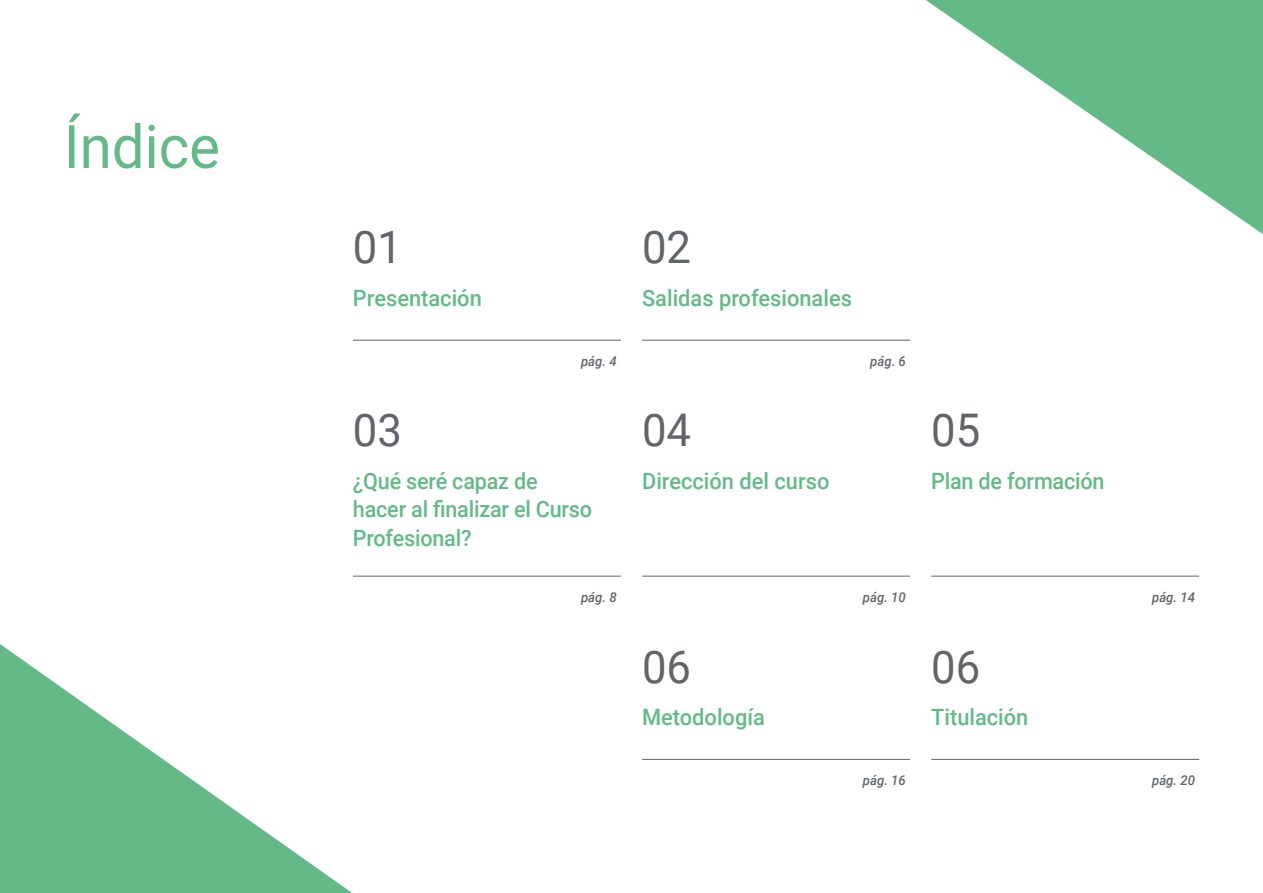
<style>
.page{position:relative;width:1263px;height:893px;background:#fff}
.page>*{position:absolute;margin:0;border:0;box-sizing:border-box;transform-origin:0 0}
.t1{font:60px "Roboto";color:#63ba87}
.t2{font:45px "Roboto";color:#61646a}
.t3{font:500 22.5px "Roboto";color:#63ba87}
.t4{font:500 22.5px/28.5px "Roboto";color:#63ba87;scale:.96 1}
.t5{font:italic 500 13.5px "Roboto";color:#61646a}
</style>
<div class="page">
<svg style="left:0;top:644px;width:352px;height:249px"></svg>
<svg style="left:926px;top:0;width:337px;height:234px"></svg>
<hr style="left:353px;top:340px;width:268px;height:1px;background:#61646a">
<hr style="left:642px;top:340px;width:268px;height:1px;background:#61646a">
<hr style="left:353px;top:576px;width:268px;height:1px;background:#61646a">
<hr style="left:642px;top:576px;width:268px;height:1px;background:#61646a">
<hr style="left:931px;top:576px;width:268px;height:1px;background:#61646a">
<hr style="left:642px;top:759px;width:268px;height:1px;background:#61646a">
<hr style="left:931px;top:759px;width:268px;height:1px;background:#61646a">
<p class="t1" style="left:64px;top:105px;width:158px">Índice</p>
<p class="t2" style="left:353px;top:216px;width:51px">01</p>
<p class="t2" style="left:642px;top:216px;width:51px">02</p>
<p class="t3" style="left:353px;top:282px;width:130px">Presentación</p>
<p class="t3" style="left:642px;top:282px;width:211px">Salidas profesionales</p>
<p class="t5" style="left:581px;top:351px;width:37px">pág. 4</p>
<p class="t5" style="left:870px;top:351px;width:37px">pág. 6</p>
<p class="t2" style="left:353px;top:399px;width:51px">03</p>
<p class="t2" style="left:642px;top:399px;width:51px">04</p>
<p class="t2" style="left:931px;top:399px;width:51px">05</p>
<p class="t4" style="left:353px;top:465px;width:251px">¿Qué seré capaz de hacer al finalizar el Curso<br>Profesional?</p>
<p class="t3" style="left:642px;top:465px;width:189px">Dirección del curso</p>
<p class="t4" style="left:931px;top:465px;width:182px">Plan de formación</p>
<p class="t5" style="left:581px;top:588px;width:37px">pág. 8</p>
<p class="t5" style="left:863px;top:588px;width:44px">pág. 10</p>
<p class="t5" style="left:1152px;top:588px;width:44px">pág. 14</p>
<p class="t2" style="left:642px;top:635px;width:51px">06</p>
<p class="t2" style="left:931px;top:635px;width:51px">06</p>
<p class="t3" style="left:642px;top:701px;width:124px">Metodología</p>
<p class="t3" style="left:931px;top:701px;width:99px">Titulación</p>
<p class="t5" style="left:863px;top:771px;width:44px">pág. 16</p>
<p class="t5" style="left:1152px;top:771px;width:44px">pág. 20</p>
</div>
